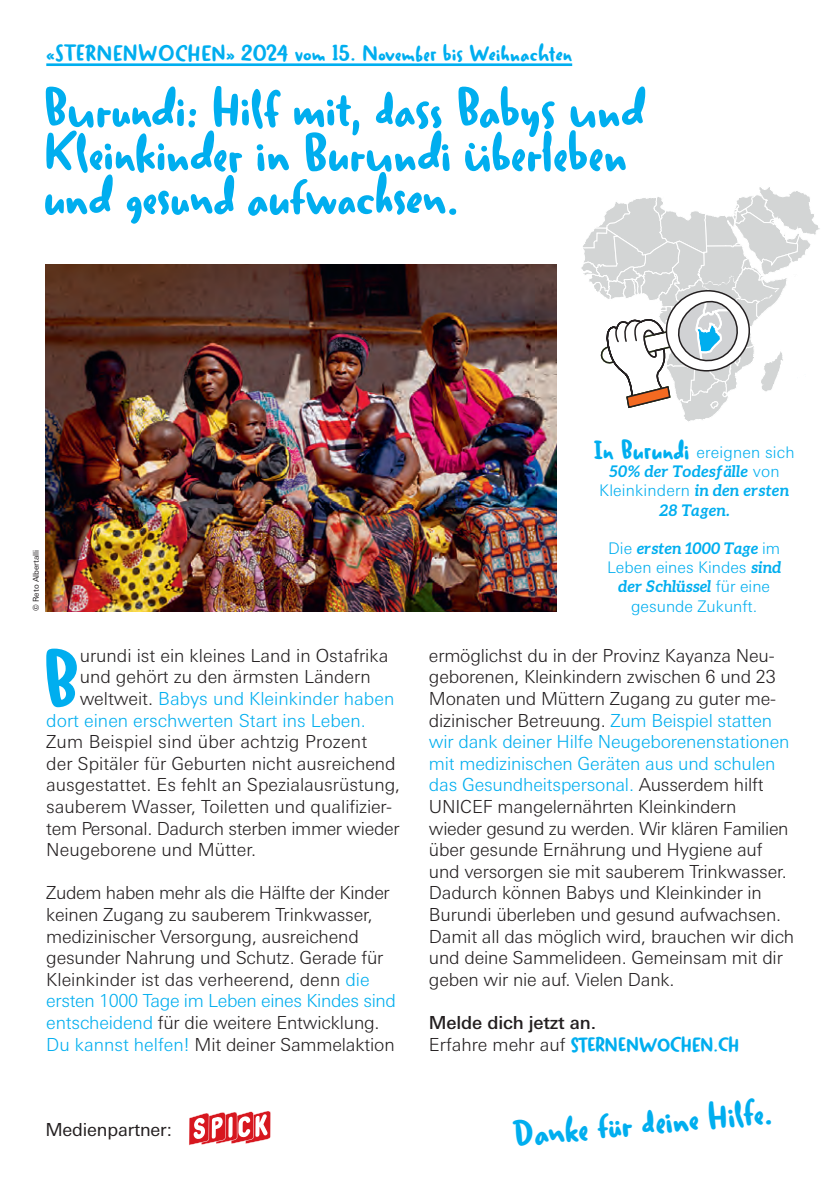
<style>
.page{position:relative;width:840px;height:1191px;background:#fff}
.page>*{position:absolute;margin:0;border:0;box-sizing:border-box;transform-origin:0 0}
.t1{font:700 78.2px "Duffy Script";color:#00aeef}
.t2{font:700 52px/44px "Duffy Script";color:#00aeef}
.t3{font:700 36px "Duffy Script";color:#00aeef}
.t4{font:700 22px "Duffy Script";letter-spacing:.02em;color:#00aeef}
.t5{font:700 20px "Duffy Script";letter-spacing:-.01em;color:#00aeef}
.t6{font:300 18px/21.6px "Univers Next Pro";letter-spacing:-.01em;color:#231f20}
.t7{font:300 18px "Univers Next Pro";color:#00aeef}
.t8{font:500 18px "Univers Next Pro";letter-spacing:-.01em;color:#231f20}
.t9{font:18px "Univers Next Pro";letter-spacing:-.01em;color:#231f20}
.t10{font:300 16px "Univers Next Pro";color:#00aeef}
.t11{font:italic 700 16px "Aleo";color:#00aeef}
.t12{font:8px "Univers Next Pro";color:#231f20}
.s1{color:#231f20}
.s2{color:#00aeef}
.s3{font-family:"Duffy Script";font-weight:700;font-size:26px}
.s4{font-family:"Univers Next Pro";font-weight:300;font-style:normal}
.s5{font-family:"Aleo";font-weight:700;font-style:italic}
.s6{font-family:"Univers Next Pro";font-weight:300;font-size:18px;color:#231f20}
</style>
<div class="page">
<hr style="left:46px;top:63px;width:526px;height:3px;background:#00aeef">
<svg style="left:189px;top:1111px;width:82px;height:34px"></svg>
<img style="left:45px;top:264px;width:511px;height:347px">
<svg style="left:581px;top:187px;width:239px;height:235px"></svg>
<p class="t4" style="left:46px;top:39px;width:527px">«STERNENWOCHEN» 2024 vom 15. November bis Weihnachten</p>
<h2 class="t2" style="left:43px;top:86px;width:604px">Burundi: Hilf mit, dass Babys und<br>Kleinkinder in Burundi überleben und gesund aufwachsen.</h2>
<p class="t12" style="left:31px;top:611px;width:63px;rotate:-90deg">© Reto Albertalli</p>
<h1 class="t1" style="left:43px;top:629px;width:38px">B</h1>
<p class="t6" style="left:80px;top:644px;width:310px">urundi ist ein kleines Land in Ostafrika</p>
<p class="t6" style="left:80px;top:666px;width:292px">und gehört zu den ärmsten Ländern</p>
<p class="t7" style="left:80px;top:688px;width:316px"><span class="s1">weltweit.</span> Babys und Kleinkinder haben</p>
<p class="t7" style="left:46px;top:709px;width:321px">dort einen erschwerten Start ins Leben.</p>
<p class="t6" style="left:46px;top:731px;width:355px">Zum Beispiel sind über achtzig Prozent<br>der Spitäler für Geburten nicht ausreichend ausgestattet. Es fehlt an Spezialausrüstung, sauberem Wasser, Toiletten und qualifizier&shy;tem Personal. Dadurch sterben immer wieder Neugeborene und Mütter.</p>
<p class="t6" style="left:46px;top:882px;width:351px">Zudem haben mehr als die Hälfte der Kinder keinen Zugang zu sauberem Trinkwasser, medizinischer Versorgung, ausreichend gesunder Nahrung und Schutz. Gerade für Kleinkinder ist das verheerend, denn <span class="s2">die ersten 1000 Tage im Leben eines Kindes sind entscheidend</span> für die weitere Entwicklung.<br><span class="s2">Du kannst helfen!</span> Mit deiner Sammelaktion</p>
<p class="t9" style="left:45px;top:1119px;width:128px">Medienpartner:</p>
<p class="t10" style="left:593px;top:443px;width:202px"><span class="s3">In Burundi</span> ereignen sich</p>
<p class="t11" style="left:608px;top:462px;width:172px">50% der Todesfälle <span class="s4">von</span></p>
<p class="t10" style="left:599px;top:481px;width:191px">Kleinkindern <span class="s5">in den ersten</span></p>
<p class="t11" style="left:658px;top:500px;width:72px">28 Tagen.</p>
<p class="t11" style="left:608px;top:539px;width:173px"><span class="s4">Die</span> ersten 1000 Tage <span class="s4">im</span></p>
<p class="t10" style="left:606px;top:558px;width:176px">Leben eines Kindes <span class="s5">sind</span></p>
<p class="t11" style="left:618px;top:577px;width:153px">der Schlüssel <span class="s4">für eine</span></p>
<p class="t10" style="left:631px;top:596px;width:127px">gesunde Zukunft.</p>
<p class="t6" style="left:428px;top:644px;width:366px">ermöglichst du in der Provinz Kayanza Neu&shy;geborenen, Kleinkindern zwischen 6 und 23<br>Monaten und Müttern Zugang zu guter me&shy;dizinischer Betreuung. <span class="s2">Zum Beispiel statten wir dank deiner Hilfe Neugeborenenstationen mit medizinischen Geräten aus und schulen das Gesundheitspersonal.</span> Ausserdem hilft UNICEF mangelernährten Kleinkindern<br>wieder gesund zu werden. Wir klären Familien über gesunde Ernährung und Hygiene auf und versorgen sie mit sauberem Trinkwasser.<br>Dadurch können Babys und Kleinkinder in Burundi überleben und gesund aufwachsen.<br>Damit all das möglich wird, brauchen wir dich und deine Sammelideen. Gemeinsam mit dir geben wir nie auf. Vielen Dank.</p>
<p class="t8" style="left:428px;top:1012px;width:168px">Melde dich jetzt an.</p>
<p class="t5" style="left:428px;top:1031px;width:311px"><span class="s6">Erfahre mehr auf</span> STERNENWOCHEN.CH</p>
<h3 class="t3" style="left:511px;top:1109px;width:261px;rotate:-5deg">Danke für deine Hilfe.</h3>
</div>
